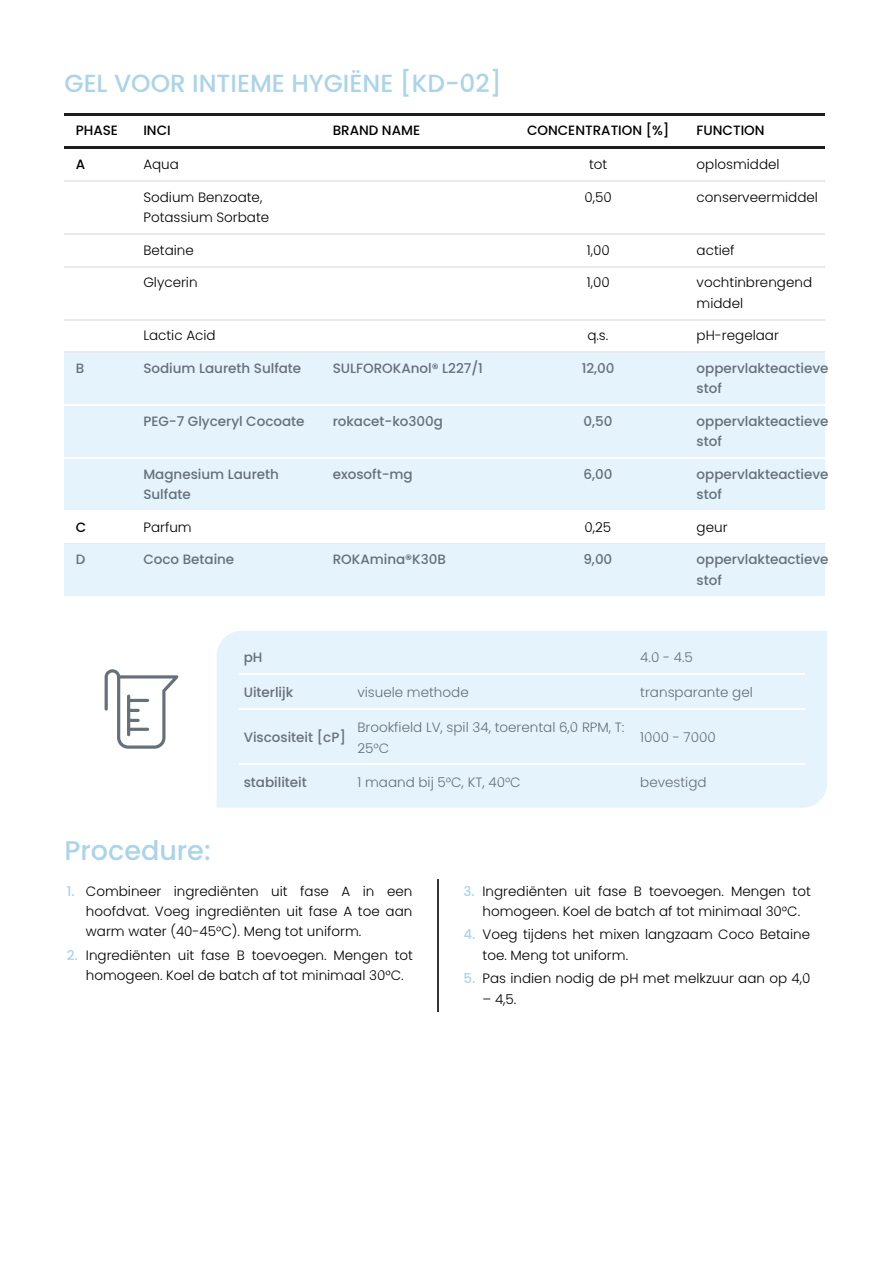
<style>
.page{position:relative;width:893px;height:1263px;background:#fff}
.page>*{position:absolute;margin:0;border:0;box-sizing:border-box;transform-origin:0 0}
.t1{font:500 27px "Poppins";letter-spacing:.005em;color:#abd3ea}
.t2{font:24.75px "Medium Poppins";letter-spacing:.005em;color:#abd3ea}
.t3{font:13.5px/20.2px "Light Poppins";letter-spacing:.005em;color:#000}
.t4{font:500 13.5px/20.2px "Poppins";letter-spacing:.005em;color:#657079}
.t5{font:13.5px/20.2px "Light Poppins";letter-spacing:.005em;color:#657079}
.t6{font:500 13.5px "Poppins";letter-spacing:.005em;color:#000}
.s1{font-family:"Poppins";font-weight:500;color:#abd3ea}
</style>
<div class="page">
<hr style="left:64px;top:113px;width:761px;height:2px;background:#1d1d1b">
<hr style="left:64px;top:147px;width:761px;height:2px;background:#1d1d1b">
<hr style="left:64px;top:180px;width:761px;height:2px;background:#e7ebeb">
<hr style="left:64px;top:233px;width:761px;height:2px;background:#e7ebeb">
<hr style="left:64px;top:266px;width:761px;height:1px;background:#e7ebeb">
<hr style="left:64px;top:319px;width:761px;height:1px;background:#e7ebeb">
<hr style="left:64px;top:352px;width:761px;height:1px;background:#e7ebeb">
<div style="left:64px;top:353px;width:761px;height:53px;background:#e5f3fd"></div>
<hr style="left:64px;top:405px;width:761px;height:1px;background:#fff">
<div style="left:64px;top:406px;width:761px;height:53px;background:#e5f3fd"></div>
<hr style="left:64px;top:458px;width:761px;height:1px;background:#fff">
<div style="left:64px;top:459px;width:761px;height:53px;background:#e5f3fd"></div>
<hr style="left:64px;top:510px;width:761px;height:2px;background:#fff">
<hr style="left:64px;top:543px;width:761px;height:1px;background:#e7ebeb">
<div style="left:64px;top:544px;width:761px;height:53px;background:#e5f3fd"></div>
<hr style="left:64px;top:596px;width:761px;height:1px;background:#fff">
<div style="left:217px;top:631px;width:610px;height:177px;background:#e5f3fd"></div>
<hr style="left:239px;top:674px;width:114px;height:1px;background:#fff">
<hr style="left:353px;top:674px;width:282px;height:1px;background:#fff">
<hr style="left:635px;top:674px;width:169px;height:1px;background:#fff">
<hr style="left:239px;top:709px;width:114px;height:1px;background:#fff">
<hr style="left:353px;top:709px;width:282px;height:1px;background:#fff">
<hr style="left:635px;top:709px;width:169px;height:1px;background:#fff">
<hr style="left:239px;top:764px;width:114px;height:1px;background:#fff">
<hr style="left:353px;top:764px;width:282px;height:1px;background:#fff">
<hr style="left:635px;top:764px;width:169px;height:1px;background:#fff">
<hr style="left:437px;top:879px;width:1px;height:133px;background:#333">
<svg style="left:105px;top:669px;width:73px;height:80px"></svg>
<hr style="left:127px;top:699px;width:22px;height:3px;background:#657079;border-radius:2px">
<h2 class="t2" style="left:64px;top:66px;width:438px">GEL VOOR INTIEME HYGIËNE [KD-02]</h2>
<p class="t6" style="left:76px;top:121px;width:44px">PHASE</p>
<p class="t6" style="left:143px;top:121px;width:29px">INCI</p>
<p class="t6" style="left:333px;top:121px;width:89px">BRAND NAME</p>
<p class="t6" style="left:527px;top:121px;width:144px">CONCENTRATION [%]</p>
<p class="t6" style="left:696px;top:121px;width:69px">FUNCTION</p>
<p class="t6" style="left:76px;top:155px;width:11px">A</p>
<p class="t3" style="left:143px;top:154px;width:37px">Aqua</p>
<p class="t3" style="left:589px;top:154px;width:20px">tot</p>
<p class="t3" style="left:696px;top:154px;width:84px">oplosmiddel</p>
<p class="t3" style="left:143px;top:187px;width:127px">Sodium Benzoate,<br>Potassium Sorbate</p>
<p class="t3" style="left:584px;top:187px;width:29px">0,50</p>
<p class="t3" style="left:696px;top:187px;width:123px">conserveermiddel</p>
<p class="t3" style="left:143px;top:240px;width:52px">Betaine</p>
<p class="t3" style="left:586px;top:240px;width:24px">1,00</p>
<p class="t3" style="left:696px;top:240px;width:40px">actief</p>
<p class="t3" style="left:143px;top:273px;width:56px">Glycerin</p>
<p class="t3" style="left:586px;top:273px;width:24px">1,00</p>
<p class="t3" style="left:696px;top:273px;width:117px">vochtinbrengend middel</p>
<p class="t3" style="left:143px;top:326px;width:74px">Lactic Acid</p>
<p class="t3" style="left:587px;top:326px;width:22px">q.s.</p>
<p class="t3" style="left:696px;top:326px;width:84px">pH-regelaar</p>
<p class="t4" style="left:76px;top:358px;width:10px">B</p>
<p class="t4" style="left:143px;top:358px;width:159px">Sodium Laureth Sulfate</p>
<p class="t4" style="left:333px;top:358px;width:152px">SULFOROKAnol® L227/1</p>
<p class="t4" style="left:581px;top:358px;width:34px">12,00</p>
<p class="t4" style="left:696px;top:358px;width:133px">oppervlakteactieve stof</p>
<p class="t4" style="left:143px;top:411px;width:162px">PEG-7 Glyceryl Cocoate</p>
<p class="t4" style="left:333px;top:411px;width:112px">rokacet-ko300g</p>
<p class="t4" style="left:583px;top:411px;width:30px">0,50</p>
<p class="t4" style="left:696px;top:411px;width:133px">oppervlakteactieve stof</p>
<p class="t4" style="left:143px;top:464px;width:137px">Magnesium Laureth<br>Sulfate</p>
<p class="t4" style="left:333px;top:464px;width:81px">exosoft-mg</p>
<p class="t4" style="left:583px;top:464px;width:30px">6,00</p>
<p class="t4" style="left:696px;top:464px;width:133px">oppervlakteactieve stof</p>
<p class="t6" style="left:76px;top:518px;width:12px">C</p>
<p class="t3" style="left:143px;top:517px;width:50px">Parfum</p>
<p class="t3" style="left:584px;top:517px;width:28px">0,25</p>
<p class="t3" style="left:696px;top:517px;width:32px">geur</p>
<p class="t4" style="left:76px;top:550px;width:11px">D</p>
<p class="t4" style="left:143px;top:550px;width:92px">Coco Betaine</p>
<p class="t4" style="left:333px;top:550px;width:115px">ROKAmina®K30B</p>
<p class="t4" style="left:583px;top:550px;width:30px">9,00</p>
<p class="t4" style="left:696px;top:550px;width:133px">oppervlakteactieve stof</p>
<p class="t4" style="left:244px;top:648px;width:20px">pH</p>
<p class="t5" style="left:640px;top:648px;width:54px">4.0 - 4.5</p>
<p class="t4" style="left:244px;top:683px;width:51px">Uiterlijk</p>
<p class="t5" style="left:357px;top:683px;width:113px">visuele methode</p>
<p class="t5" style="left:640px;top:683px;width:114px">transparante gel</p>
<p class="t4" style="left:244px;top:728px;width:104px">Viscositeit [cP]</p>
<p class="t5" style="left:357px;top:717px;width:268px">Brookfield LV, spil 34, toerental 6,0 RPM, T:<br>25°C</p>
<p class="t5" style="left:640px;top:728px;width:77px">1000 - 7000</p>
<p class="t4" style="left:244px;top:773px;width:65px">stabiliteit</p>
<p class="t5" style="left:357px;top:773px;width:165px">1 maand bij 5°C, KT, 40°C</p>
<p class="t5" style="left:640px;top:773px;width:68px">bevestigd</p>
<h1 class="t1" style="left:64px;top:831px;width:147px">Procedure:</h1>
<p class="t3" style="left:86px;top:881px;width:328px;text-align:justify;text-indent:-19px"><span class="s1">1.</span> Combineer ingrediënten uit fase A in een hoofdvat. Voeg ingrediënten uit fase A toe aan warm water (40-45°C). Meng tot uniform.</p>
<p class="t3" style="left:86px;top:945px;width:328px;text-indent:-19px"><span class="s1">2.</span> Ingrediënten uit fase B toevoegen. Mengen tot homogeen. Koel de batch af tot minimaal 30°C.</p>
<p class="t3" style="left:482px;top:881px;width:330px;text-indent:-19px"><span class="s1">3.</span> Ingrediënten uit fase B toevoegen. Mengen tot homogeen. Koel de batch af tot minimaal 30°C.</p>
<p class="t3" style="left:482px;top:925px;width:329px;text-indent:-19px"><span class="s1">4.</span> Voeg tijdens het mixen langzaam Coco Betaine toe. Meng tot uniform.</p>
<p class="t3" style="left:463px;top:969px;width:348px"><span class="s1">5.</span> Pas indien nodig de pH met melkzuur aan op 4,0</p>
<p class="t3" style="left:482px;top:989px;width:35px">– 4,5.</p>
</div>
